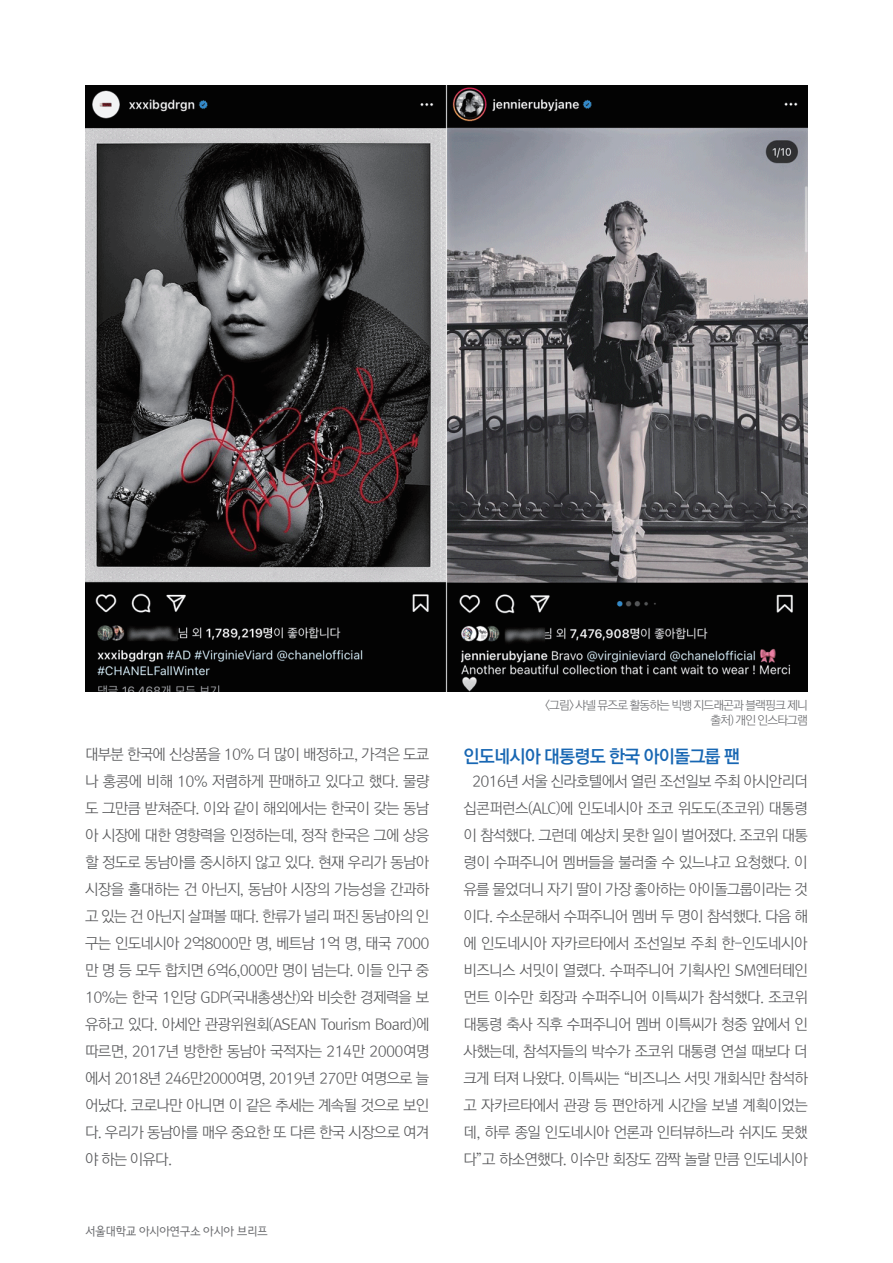
<style>
.page{position:relative;width:893px;height:1263px;background:#fff}
.page>*{position:absolute;margin:0;border:0;box-sizing:border-box;transform-origin:0 0}
.t1{font:18px "Rix Go B";letter-spacing:-.05em;color:#1867b3}
.t2{font:15px/27px "Rix Go L";letter-spacing:-.045em;color:#57585a;text-align:justify}
.t3{font:12px/14.4px "Rix Go L";letter-spacing:-.075em;color:#6c6d70;text-align:right}
.t4{font:12px "Rix J Go L";letter-spacing:-.05em;color:#6c6d70}
</style>
<div class="page">
<img style="left:85px;top:85px;width:723px;height:606px">
<p class="t3" style="left:545px;top:698px;width:264px">&lt;그림&gt; 샤넬 뮤즈로 활동하는 빅뱅 지드래곤과 블랙핑크 제니 출처) 개인 인스타그램</p>
<p class="t2" style="left:85px;top:741px;width:346px">대부분 한국에 신상품을 10% 더 많이 배정하고, 가격은 도쿄 나 홍콩에 비해 10% 저렴하게 판매하고 있다고 했다. 물량 도 그만큼 받쳐준다. 이와 같이 해외에서는 한국이 갖는 동남 아 시장에 대한 영향력을 인정하는데, 정작 한국은 그에 상응 할 정도로 동남아를 중시하지 않고 있다. 현재 우리가 동남아 시장을 홀대하는 건 아닌지, 동남아 시장의 가능성을 간과하 고 있는 건 아닌지 살펴볼 때다. 한류가 널리 퍼진 동남아의 인 구는 인도네시아 2억8000만 명, 베트남 1억 명, 태국 7000 만 명 등 모두 합치면 6억6,000만 명이 넘는다. 이들 인구 중 10%는 한국 1인당 GDP(국내총생산)와 비슷한 경제력을 보 유하고 있다. 아세안 관광위원회(ASEAN Tourism Board)에 따르면, 2017년 방한한 동남아 국적자는 214만 2000여명 에서 2018년 246만2000여명, 2019년 270만 여명으로 늘 어났다. 코로나만 아니면 이 같은 추세는 계속될 것으로 보인 다. 우리가 동남아를 매우 중요한 또 다른 한국 시장으로 여겨 야 하는 이유다.</p>
<p class="t1" style="left:463px;top:744px;width:278px">인도네시아 대통령도 한국 아이돌그룹 팬</p>
<p class="t2" style="left:463px;top:768px;width:346px;text-align:center">2016년 서울 신라호텔에서 열린 조선일보 주최 아시안리더 십콘퍼런스(ALC)에 인도네시아 조코 위도도(조코위) 대통령 이 참석했다. 그런데 예상치 못한 일이 벌어졌다. 조코위 대통 령이 수퍼주니어 멤버들을 불러줄 수 있느냐고 요청했다. 이 유를 물었더니 자기 딸이 가장 좋아하는 아이돌그룹이라는 것 이다. 수소문해서 수퍼주니어 멤버 두 명이 참석했다. 다음 해 에 인도네시아 자카르타에서 조선일보 주최 한-인도네시아 비즈니스 서밋이 열렸다. 수퍼주니어 기획사인 SM엔터테인 먼트 이수만 회장과 수퍼주니어 이특씨가 참석했다. 조코위 대통령 축사 직후 수퍼주니어 멤버 이특씨가 청중 앞에서 인 사했는데, 참석자들의 박수가 조코위 대통령 연설 때보다 더 크게 터져 나왔다. 이특씨는 “비즈니스 서밋 개회식만 참석하 고 자카르타에서 관광 등 편안하게 시간을 보낼 계획이었는 데, 하루 종일 인도네시아 언론과 인터뷰하느라 쉬지도 못했 다”고 하소연했다. 이수만 회장도 깜짝 놀랄 만큼 인도네시아</p>
<p class="t4" style="left:85px;top:1224px;width:184px">서울대학교 아시아연구소 아시아 브리프</p>
</div>
